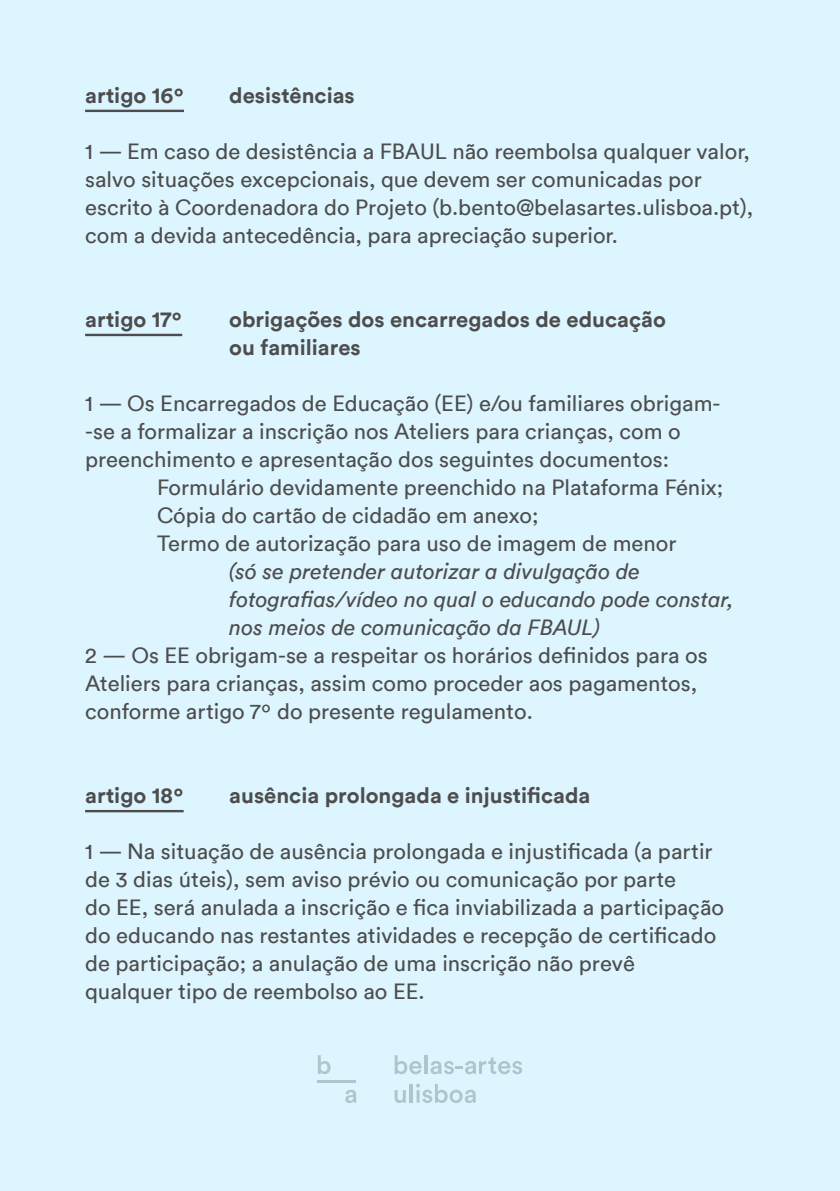
<style>
.page{position:relative;width:840px;height:1191px;background:#fff}
.page>*{position:absolute;margin:0;border:0;box-sizing:border-box;transform-origin:0 0}
.List_Paragraph{font:22px/28px "Circular TT";color:#4d4d4d}
.List_Paragraph-2{font:700 22px "Circular TT";color:#4d4d4d}
.t1{font:italic 22px "Circular TT";color:#4d4d4d}
.s1{font-style:italic}
</style>
<div class="page">
<div style="left:0;top:0;width:839px;height:1191px;background:#ddf5ff"></div>
<hr style="left:85px;top:110px;width:99px;height:2px;background:#4d4d4d">
<hr style="left:85px;top:334px;width:97px;height:2px;background:#4d4d4d">
<hr style="left:85px;top:810px;width:98px;height:2px;background:#4d4d4d">
<svg style="left:394px;top:1090px;width:11px;height:13px"></svg>
<hr style="left:409px;top:1084px;width:3px;height:18px;background:#000">
<svg style="left:416px;top:1083px;width:59px;height:20px"></svg>
<svg style="left:394px;top:1055px;width:27px;height:19px"></svg>
<hr style="left:424px;top:1055px;width:3px;height:19px;background:#000">
<svg style="left:430px;top:1057px;width:92px;height:17px"></svg>
<hr style="left:317px;top:1080px;width:39px;height:3px;background:#000">
<svg style="left:318px;top:1055px;width:12px;height:19px"></svg>
<svg style="left:345px;top:1089px;width:11px;height:14px"></svg>
<p class="List_Paragraph-2" style="left:85px;top:81px;width:100px">artigo 16º</p>
<p class="List_Paragraph-2" style="left:229px;top:81px;width:127px">desistências</p>
<p class="List_Paragraph" style="left:85px;top:137px;width:669px">1 — Em caso de desistência a FBAUL não reembolsa qualquer valor, salvo situações excepcionais, que devem ser comunicadas por escrito à Coordenadora do Projeto (b.bento@belasartes.ulisboa.pt), com a devida antecedência, para apreciação superior.</p>
<p class="List_Paragraph-2" style="left:85px;top:305px;width:98px">artigo 17º</p>
<p class="List_Paragraph-2" style="left:229px;top:305px;width:438px">obrigações dos encarregados de educação</p>
<p class="List_Paragraph-2" style="left:229px;top:333px;width:133px">ou familiares</p>
<p class="List_Paragraph" style="left:85px;top:389px;width:636px">1 — Os Encarregados de Educação (EE) e/ou familiares obrigam--se a formalizar a inscrição nos Ateliers para crianças, com o preenchimento e apresentação dos seguintes documentos:</p>
<p class="List_Paragraph" style="left:157px;top:473px;width:567px">Formulário devidamente preenchido na Plataforma Fénix;</p>
<p class="List_Paragraph" style="left:157px;top:501px;width:383px">Cópia do cartão de cidadão em anexo;</p>
<p class="List_Paragraph" style="left:157px;top:529px;width:520px">Termo de autorização para uso de imagem de menor</p>
<p class="t1" style="left:229px;top:558px;width:412px">(só se pretender autorizar a divulgação de</p>
<p class="t1" style="left:229px;top:586px;width:505px">fotografias/vídeo no qual o educando pode constar,</p>
<p class="t1" style="left:229px;top:614px;width:372px">nos meios de comunicação da FBAUL)</p>
<p class="List_Paragraph" style="left:85px;top:641px;width:623px">2 <span class="s1">—</span> Os EE obrigam-se a respeitar os horários definidos para os<br>Ateliers para crianças, assim como proceder aos pagamentos, conforme artigo 7º do presente regulamento.</p>
<p class="List_Paragraph-2" style="left:85px;top:781px;width:100px">artigo 18º</p>
<p class="List_Paragraph-2" style="left:229px;top:781px;width:362px">ausência prolongada e injustificada</p>
<p class="List_Paragraph" style="left:85px;top:837px;width:628px">1 — Na situação de ausência prolongada e injustificada (a partir</p>
<p class="List_Paragraph" style="left:85px;top:865px;width:592px">de 3 dias úteis), sem aviso prévio ou comunicação por parte</p>
<p class="List_Paragraph" style="left:85px;top:893px;width:640px">do EE, será anulada a inscrição e fica inviabilizada a participação</p>
<p class="List_Paragraph" style="left:85px;top:921px;width:632px">do educando nas restantes atividades e recepção de certificado</p>
<p class="List_Paragraph" style="left:85px;top:949px;width:551px">de participação; a anulação de uma inscrição não prevê qualquer tipo de reembolso ao EE.</p>
</div>
